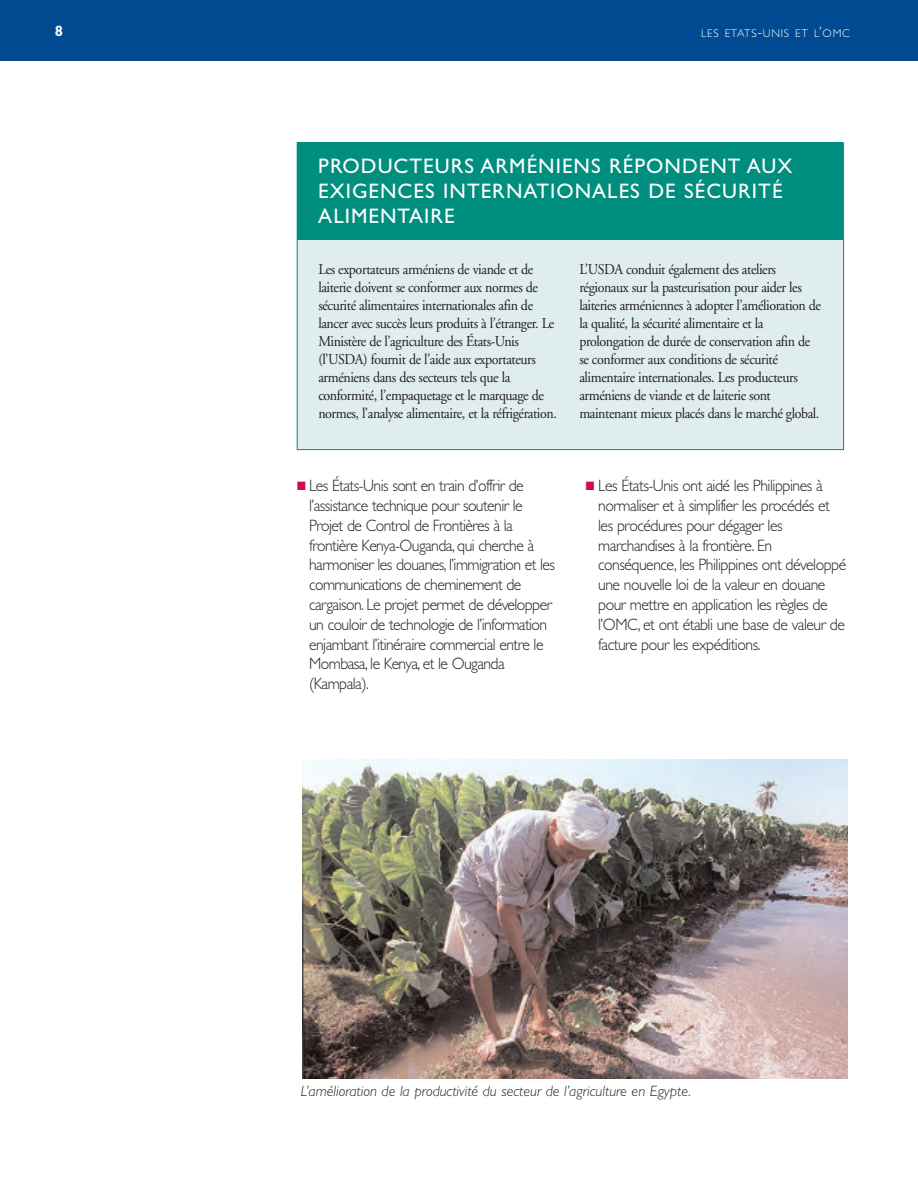
<style>
.page{position:relative;width:918px;height:1188px;background:#fff}
.page>*{position:absolute;margin:0;border:0;box-sizing:border-box;transform-origin:0 0}
.t1{font:21px/25.2px "Gill Sans";letter-spacing:.05em;color:#fff}
.t2{font:300 16.5px/19.8px "Gill Sans";letter-spacing:-.035em;color:#231f20;scale:.95 1}
.t3{font:15px/18px "Adobe Garamond";letter-spacing:-.03em;color:#231f20;scale:.93 1}
.t4{font:italic 300 15px "Gill Sans";color:#231f20}
.t5{font:700 15px "Gill Sans";color:#fff}
.t6{font:300 11.25px "Gill Sans";letter-spacing:.065em;color:#fff}
.s1{font-size:15px}
.s2{color:#d20d44}
</style>
<div class="page">
<div style="left:0;top:0;width:918px;height:61px;background:#014990"></div>
<div style="left:297px;top:143px;width:547px;height:307px;background:#dfeeec"></div>
<div style="left:297px;top:142px;width:545px;height:98px;background:#008e7f"></div>
<img style="left:302px;top:759px;width:545px;height:320px">
<p class="t5" style="left:55px;top:25px;width:10px">8</p>
<p class="t6" style="left:701px;top:27px;width:150px">LES ETATS<span class="s1">-</span>UNIS ET L<span class="s1">’</span>OMC</p>
<p class="t1" style="left:318px;top:153px;width:476px">PRODUCTEURS ARMÉNIENS RÉPONDENT AUX<br>EXIGENCES INTERNATIONALES DE SÉCURITÉ<br>ALIMENTAIRE</p>
<p class="t3" style="left:318px;top:262px;width:255px">Les exportateurs arméniens de viande et de laiterie doivent se conformer aux normes de sécurité alimentaires internationales afin de lancer avec succès leurs produits à l’étranger. Le Ministère de l’agriculture des États-Unis (l’USDA) fournit de l’aide aux exportateurs</p>
<p class="t3" style="left:318px;top:388px;width:258px">conformité, l’empaquetage et le marquage de normes, l’analyse alimentaire, et la réfrigération.</p>
<p class="t3" style="left:318px;top:370px;width:208px">arméniens dans des secteurs tels que la</p>
<p class="t3" style="left:579px;top:262px;width:213px">L’USDA conduit également des ateliers</p>
<p class="t3" style="left:579px;top:298px;width:261px">laiteries arméniennes à adopter l’amélioration de la qualité, la sécurité alimentaire et la prolongation de durée de conservation afin de</p>
<p class="t3" style="left:579px;top:370px;width:236px">alimentaire internationales. Les producteurs</p>
<p class="t3" style="left:579px;top:406px;width:260px">maintenant mieux placés dans le marché global.</p>
<p class="t3" style="left:579px;top:280px;width:241px">régionaux sur la pasteurisation pour aider les</p>
<p class="t3" style="left:579px;top:352px;width:215px">se conformer aux conditions de sécurité</p>
<p class="t3" style="left:579px;top:388px;width:207px">arméniens de viande et de laiterie sont</p>
<p class="t2" style="left:309px;top:476px;width:260px;text-indent:-12px"><span class="s2">■</span> Les États-Unis sont en train d’offrir de l’assistance technique pour soutenir le Projet de Control de Frontières à la frontière Kenya-Ouganda, qui cherche à harmoniser les douanes, l’immigration et les communications de cheminement de cargaison. Le projet permet de développer un couloir de technologie de l’information enjambant l’itinéraire commercial entre le Mombasa, le Kenya, et le Ouganda (Kampala).</p>
<p class="t2" style="left:598px;top:476px;width:263px;text-indent:-12px"><span class="s2">■</span> Les États-Unis ont aidé les Philippines à normaliser et à simplifier les procédés et les procédures pour dégager les marchandises à la frontière. En conséquence, les Philippines ont développé une nouvelle loi de la valeur en douane pour mettre en application les règles de l’OMC, et ont établi une base de valeur de facture pour les expéditions.</p>
<p class="t4" style="left:301px;top:1085px;width:392px">L’amélioration de la productivité du secteur de l’agriculture en Egypte.</p>
</div>
